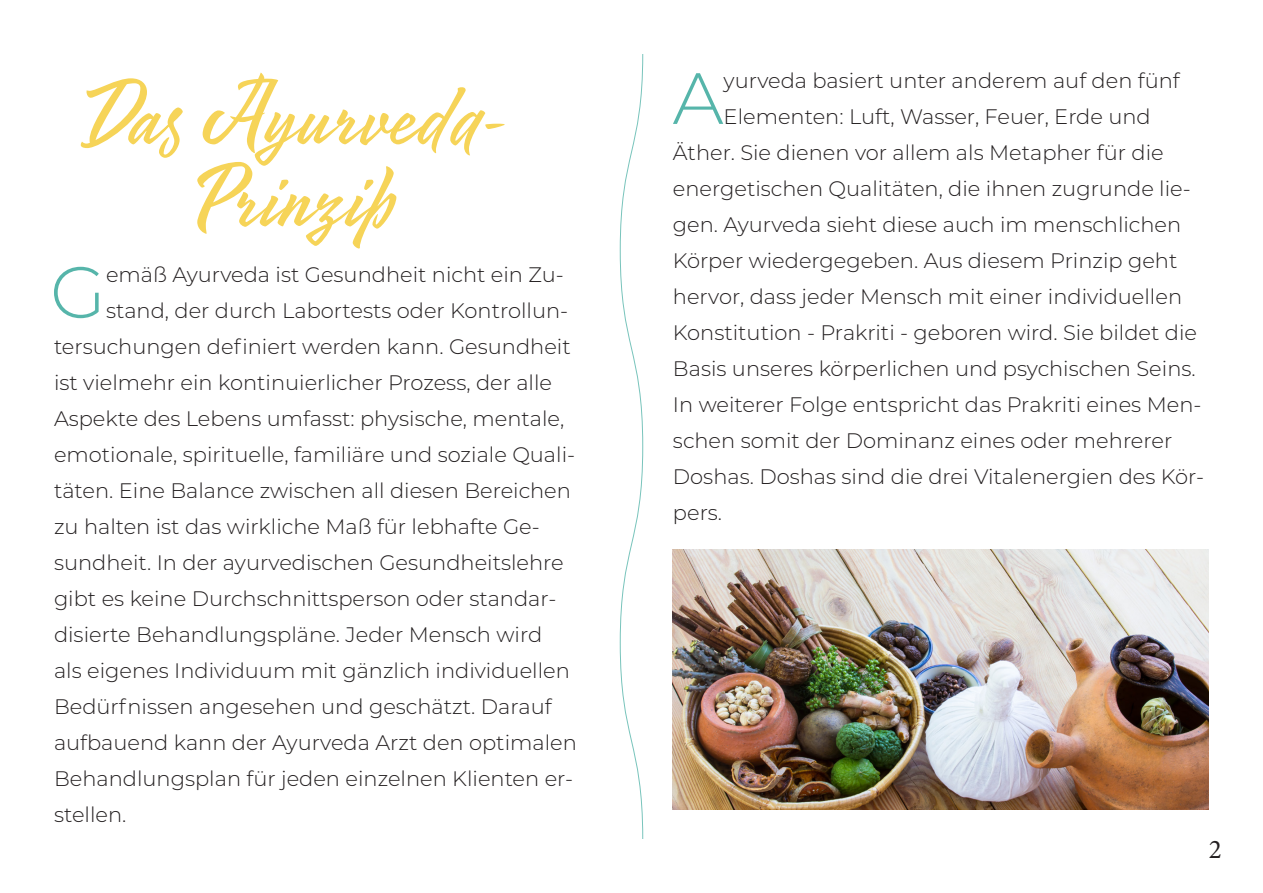
<style>
.page{position:relative;width:1263px;height:893px;background:#fff}
.page>*{position:absolute;margin:0;border:0;box-sizing:border-box;transform-origin:0 0}
.t1{font:90px/82.5px "Mojito";letter-spacing:-.03em;color:#f6d458;text-align:center}
.t2{font:300 72.45px "Montserrat";color:#56b5aa}
.t3{font:27px "Minion Pro";color:#231f20}
.t4{font:300 21px "Montserrat";color:#231f20}
</style>
<div class="page">
<svg style="left:619px;top:54px;width:24px;height:785px"></svg>
<img style="left:673px;top:549px;width:536px;height:260px">
<p class="t1" style="left:71px;top:73px;width:438px">Das Ayurveda-<br>Prinzip</p>
<p class="t2" style="left:50px;top:243px;width:57px">G</p>
<p class="t4" style="left:106px;top:260px;width:459px">emäß Ayurveda ist Gesundheit nicht ein Zu-</p>
<p class="t4" style="left:106px;top:296px;width:464px">stand, der durch Labortests oder Kontrollun-</p>
<p class="t4" style="left:54px;top:332px;width:518px">tersuchungen definiert werden kann. Gesundheit</p>
<p class="t4" style="left:54px;top:368px;width:500px">ist vielmehr ein kontinuierlicher Prozess, der alle</p>
<p class="t4" style="left:54px;top:404px;width:512px">Aspekte des Lebens umfasst: physische, mentale,</p>
<p class="t4" style="left:54px;top:440px;width:523px">emotionale, spirituelle, familiäre und soziale Quali-</p>
<p class="t4" style="left:54px;top:476px;width:518px">täten. Eine Balance zwischen all diesen Bereichen</p>
<p class="t4" style="left:54px;top:512px;width:487px">zu halten ist das wirkliche Maß für lebhafte Ge-</p>
<p class="t4" style="left:54px;top:548px;width:511px">sundheit. In der ayurvedischen Gesundheitslehre</p>
<p class="t4" style="left:54px;top:584px;width:504px">gibt es keine Durchschnittsperson oder standar-</p>
<p class="t4" style="left:54px;top:620px;width:490px">disierte Behandlungspläne. Jeder Mensch wird</p>
<p class="t4" style="left:54px;top:656px;width:517px">als eigenes Individuum mit gänzlich individuellen</p>
<p class="t4" style="left:54px;top:692px;width:499px">Bedürfnissen angesehen und geschätzt. Darauf</p>
<p class="t4" style="left:54px;top:728px;width:524px">aufbauend kann der Ayurveda Arzt den optimalen</p>
<p class="t4" style="left:54px;top:764px;width:521px">Behandlungsplan für jeden einzelnen Klienten er-</p>
<p class="t4" style="left:54px;top:800px;width:74px">stellen.</p>
<p class="t2" style="left:673px;top:49px;width:53px">A</p>
<p class="t4" style="left:724px;top:66px;width:458px">yurveda basiert unter anderem auf den fünf</p>
<p class="t4" style="left:724px;top:102px;width:429px">Elementen: Luft, Wasser, Feuer, Erde und</p>
<p class="t4" style="left:673px;top:138px;width:492px">Äther. Sie dienen vor allem als Metapher für die</p>
<p class="t4" style="left:673px;top:174px;width:519px">energetischen Qualitäten, die ihnen zugrunde lie-</p>
<p class="t4" style="left:673px;top:210px;width:510px">gen. Ayurveda sieht diese auch im menschlichen</p>
<p class="t4" style="left:673px;top:246px;width:506px">Körper wiedergegeben. Aus diesem Prinzip geht</p>
<p class="t4" style="left:673px;top:282px;width:511px">hervor, dass jeder Mensch mit einer individuellen</p>
<p class="t4" style="left:673px;top:318px;width:526px">Konstitution - Prakriti - geboren wird. Sie bildet die</p>
<p class="t4" style="left:673px;top:354px;width:524px">Basis unseres körperlichen und psychischen Seins.</p>
<p class="t4" style="left:673px;top:390px;width:530px">In weiterer Folge entspricht das Prakriti eines Men-</p>
<p class="t4" style="left:673px;top:426px;width:501px">schen somit der Dominanz eines oder mehrerer</p>
<p class="t4" style="left:673px;top:462px;width:533px">Doshas. Doshas sind die drei Vitalenergien des Kör-</p>
<p class="t4" style="left:673px;top:498px;width:51px">pers.</p>
<p class="t3" style="left:1209px;top:831px;width:14px">2</p>
</div>
